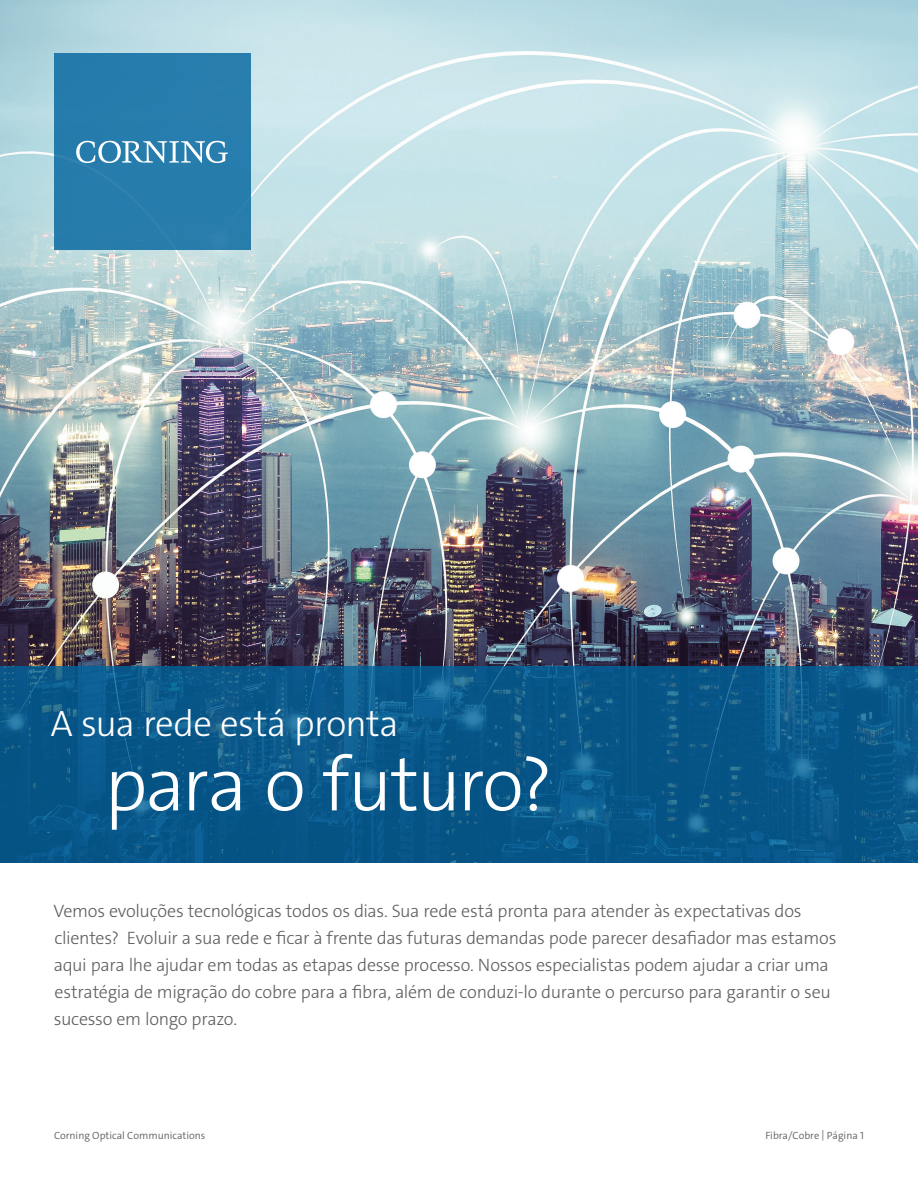
<style>
.page{position:relative;width:918px;height:1188px;background:#fff}
.page>*{position:absolute;margin:0;border:0;box-sizing:border-box;transform-origin:0 0}
.t1{font:300 76.95px "The Sans E4 s";letter-spacing:-.03em;color:#fff}
.t2{font:300 36.9px "The Sans E4 s";letter-spacing:-.02em;color:#fff}
.t3{font:300 18px/27px "The Sans E4 s";letter-spacing:-.015em;color:#5f5f62}
.t4{font:300 10.5px "The Sans E4 s";color:#5f5f62}
</style>
<div class="page">
<img style="left:0;top:0;width:918px;height:666px">
<svg style="left:0;top:666px;width:918px;height:197px;background:#09588a"></svg>
<div style="left:54px;top:54px;width:196px;height:196px;background:#267dac"></div>
<svg style="left:76px;top:141px;width:152px;height:22px"></svg>
<h2 class="t2" style="left:51px;top:700px;width:350px">A sua rede está pronta</h2>
<h1 class="t1" style="left:105px;top:735px;width:450px">para o futuro?</h1>
<p class="t3" style="left:53px;top:897px;width:785px">Vemos evoluções tecnológicas todos os dias. Sua rede está pronta para atender às expectativas dos clientes? Evoluir a sua rede e ficar à frente das futuras demandas pode parecer desafiador mas estamos aqui para lhe ajudar em todas as etapas desse processo. Nossos especialistas podem ajudar a criar uma estratégia de migração do cobre para a fibra, além de conduzi-lo durante o percurso para garantir o seu sucesso em longo prazo.</p>
<p class="t4" style="left:54px;top:1129px;width:153px">Corning Optical Communications</p>
<p class="t4" style="left:765px;top:1129px;width:100px">Fibra/Cobre | Página 1</p>
</div>
